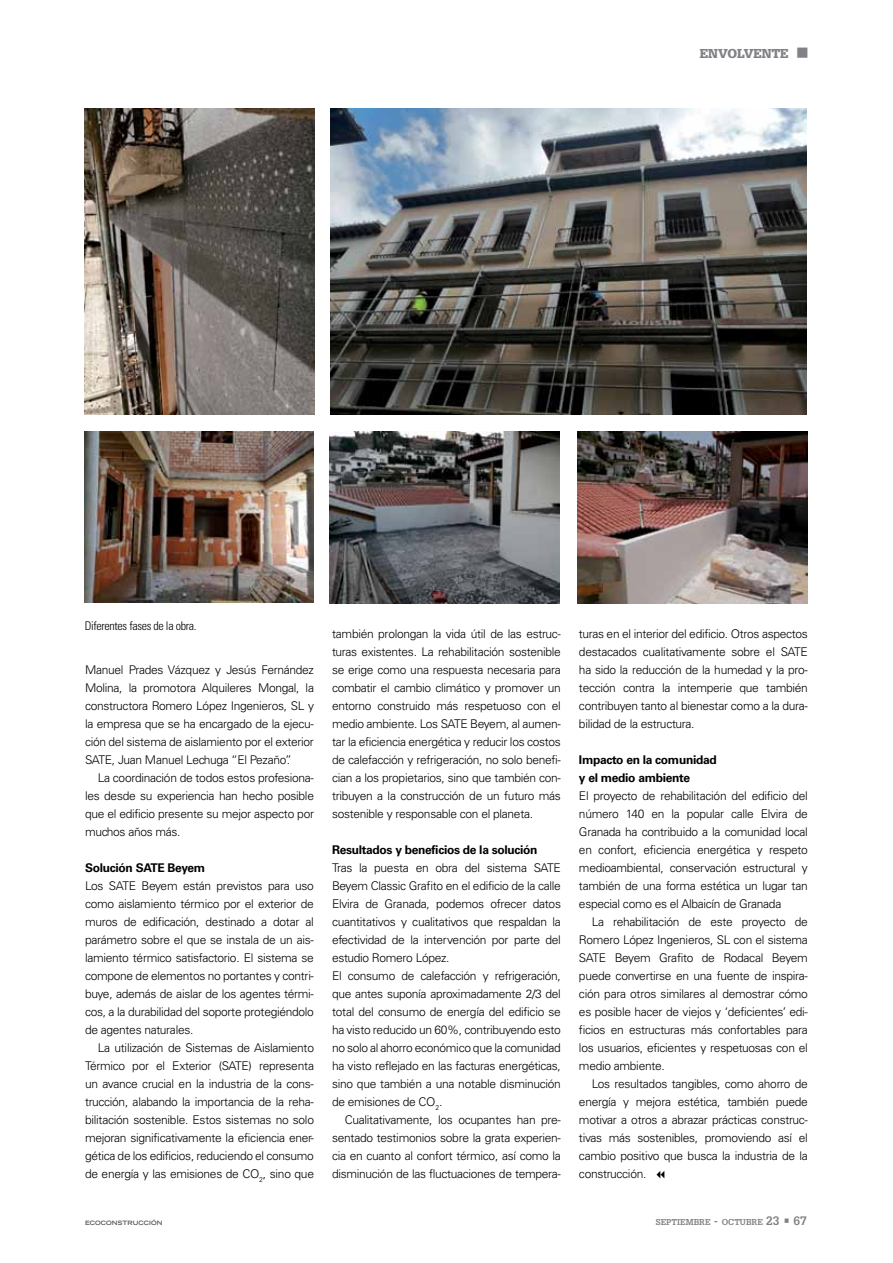
<style>
.page{position:relative;width:893px;height:1263px;background:#fff}
.page>*{position:absolute;margin:0;border:0;box-sizing:border-box;transform-origin:0 0}
.t1{font:900 12.6px "Glypha";color:#808285}
.t2{font:300 12px/18px "Univers";letter-spacing:-.025em;color:#000;text-align:justify}
.t3{font:700 12px/18px "Univers";letter-spacing:-.025em;color:#000}
.t4{font:300 condensed 12px "Univers";letter-spacing:-.025em;color:#000}
.t5{font:700 8.4px "Glypha";color:#808285}
.t6{font:700 expanded 6px "Trade Gothic LT";color:#58595b}
.s1{font-size:12px}
</style>
<div class="page">
<img style="left:85px;top:431px;width:228px;height:171px">
<img style="left:85px;top:108px;width:229px;height:306px">
<img style="left:578px;top:431px;width:229px;height:172px">
<img style="left:329px;top:431px;width:230px;height:172px">
<img style="left:330px;top:108px;width:477px;height:306px">
<p class="t1" style="left:700px;top:46px;width:90px">ENVOLVENTE</p>
<p class="t4" style="left:85px;top:618px;width:113px">Diferentes fases de la obra.</p>
<p class="t2" style="left:85px;top:661px;width:230px">Manuel Prades Vázquez y Jesús Fernández Molina, la promotora Alquileres Mongal, la constructora Romero López Ingenieros, SL y la empresa que se ha encargado de la ejecu&shy;ción del sistema de aislamiento por el exterior SATE, Juan Manuel Lechuga “El Pezaño”.</p>
<p class="t2" style="left:85px;top:769px;width:230px;text-indent:13px">La coordinación de todos estos profesiona&shy;les desde su experiencia han hecho posible que el edificio presente su mejor aspecto por muchos años más.</p>
<p class="t3" style="left:85px;top:859px;width:122px">Solución SATE Beyem</p>
<p class="t2" style="left:85px;top:877px;width:230px">Los SATE Beyem están previstos para uso como aislamiento térmico por el exterior de muros de edificación, destinado a dotar al parámetro sobre el que se instala de un ais&shy;lamiento térmico satisfactorio. El sistema se compone de elementos no portantes y contri&shy;buye, además de aislar de los agentes térmi&shy;cos, a la durabilidad del soporte protegiéndolo de agentes naturales.</p>
<p class="t2" style="left:85px;top:1039px;width:230px;text-indent:13px">La utilización de Sistemas de Aislamiento Térmico por el Exterior (SATE) representa un avance crucial en la industria de la cons&shy;trucción, alabando la importancia de la reha&shy;bilitación sostenible. Estos sistemas no solo mejoran significativamente la eficiencia ener&shy;gética de los edificios, reduciendo el consumo de energía y las emisiones de CO<sub>2</sub>, sino que</p>
<p class="t2" style="left:332px;top:625px;width:230px">también prolongan la vida útil de las estruc&shy;turas existentes. La rehabilitación sostenible se erige como una respuesta necesaria para combatir el cambio climático y promover un entorno construido más respetuoso con el medio ambiente. Los SATE Beyem, al aumen&shy;tar la eficiencia energética y reducir los costos de calefacción y refrigeración, no solo benefi&shy;cian a los propietarios, sino que también con&shy;tribuyen a la construcción de un futuro más sostenible y responsable con el planeta.</p>
<p class="t3" style="left:332px;top:841px;width:207px">Resultados y beneficios de la solución</p>
<p class="t2" style="left:332px;top:859px;width:230px;text-align:left">Tras la puesta en obra del sistema SATE Beyem Classic Grafito en el edificio de la calle Elvira de Granada, podemos ofrecer datos cuantitativos y cualitativos que respaldan la efectividad de la intervención por parte del estudio Romero López.<br>El consumo de calefacción y refrigeración, que antes suponía aproximadamente 2/3 del total del consumo de energía del edificio se ha visto reducido un 60%, contribuyendo esto no solo al ahorro económico que la comunidad ha visto reflejado en las facturas energéticas, sino que también a una notable disminución de emisiones de CO<sub>2</sub>.</p>
<p class="t2" style="left:332px;top:1111px;width:230px;text-indent:13px">Cualitativamente, los ocupantes han pre&shy;sentado testimonios sobre la grata experien&shy;cia en cuanto al confort térmico, así como la disminución de las fluctuaciones de tempera-</p>
<p class="t2" style="left:579px;top:625px;width:230px">turas en el interior del edificio. Otros aspectos destacados cualitativamente sobre el SATE ha sido la reducción de la humedad y la pro&shy;tección contra la intemperie que también contribuyen tanto al bienestar como a la dura&shy;bilidad de la estructura.</p>
<p class="t3" style="left:579px;top:751px;width:139px">Impacto en la comunidad y el medio ambiente</p>
<p class="t2" style="left:579px;top:787px;width:230px">El proyecto de rehabilitación del edificio del número 140 en la popular calle Elvira de Granada ha contribuido a la comunidad local en confort, eficiencia energética y respeto medioambiental, conservación estructural y también de una forma estética un lugar tan especial como es el Albaicín de Granada</p>
<p class="t2" style="left:579px;top:913px;width:230px;text-indent:13px">La rehabilitación de este proyecto de Romero López Ingenieros, SL con el sistema SATE Beyem Grafito de Rodacal Beyem puede convertirse en una fuente de inspira&shy;ción para otros similares al demostrar cómo es posible hacer de viejos y ‘deficientes’ edi&shy;ficios en estructuras más confortables para los usuarios, eficientes y respetuosas con el medio ambiente.</p>
<p class="t2" style="left:579px;top:1075px;width:230px;text-indent:13px">Los resultados tangibles, como ahorro de energía y mejora estética, también puede motivar a otros a abrazar prácticas construc&shy;tivas más sostenibles, promoviendo así el cambio positivo que busca la industria de la construcción.</p>
<p class="t6" style="left:85px;top:1218px;width:79px">ECOCONSTRUCCIÓN</p>
<p class="t5" style="left:656px;top:1216px;width:153px">SEPTIEMBRE <span class="s1">-</span> OCTUBRE <span class="s1">23 • 67</span></p>
</div>
